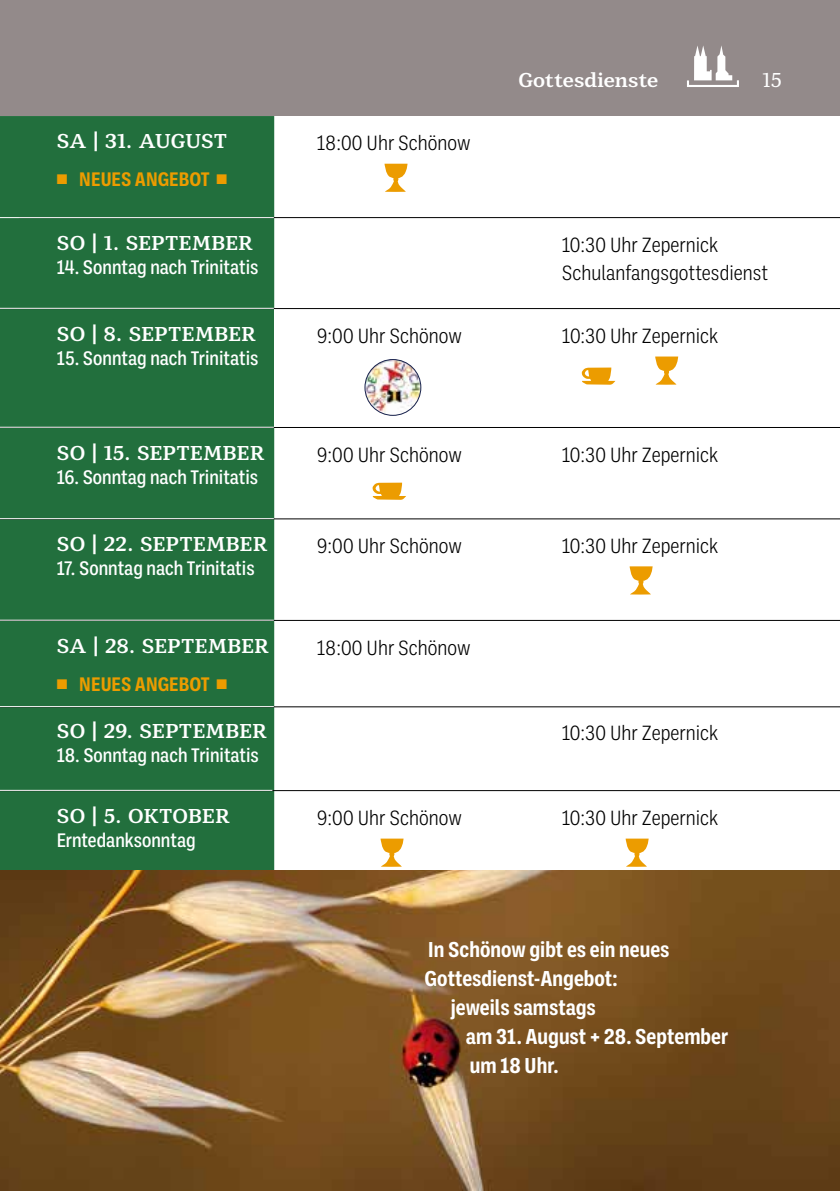
<style>
.page{position:relative;width:840px;height:1191px;background:#fff}
.page>*{position:absolute;margin:0;border:0;box-sizing:border-box;transform-origin:0 0}
.t1{font:700 22px "Ballinger Condensed";color:#fff}
.t2{font:300 21px/28px "Ballinger Condensed";color:#000}
.t3{font:500 20px "Ballinger Condensed";color:#fff}
.t4{font:700 20px "Mediator Serif";letter-spacing:.01em;color:#fff}
.t5{font:700 20px "Ballinger Condensed";color:#ec9c00}
.t6{font:20px "Mediator Serif";color:#fff}
</style>
<div class="page">
<div style="left:0;top:0;width:839px;height:116px;background:#938a8a"></div>
<svg style="left:687px;top:46px;width:51px;height:41px"></svg>
<div style="left:0;top:116px;width:274px;height:754px;background:#226f3d"></div>
<svg style="left:384px;top:164px;width:23px;height:28px"></svg>
<img style="left:365px;top:359px;width:55px;height:56px;border-radius:28px">
<div style="left:364px;top:359px;width:57px;height:57px;border:1px solid #18224d;border-radius:50%"></div>
<svg style="left:581px;top:367px;width:34px;height:18px"></svg>
<svg style="left:655px;top:356px;width:22px;height:29px"></svg>
<svg style="left:372px;top:482px;width:34px;height:18px"></svg>
<svg style="left:629px;top:566px;width:23px;height:28px"></svg>
<svg style="left:380px;top:838px;width:23px;height:29px"></svg>
<svg style="left:625px;top:838px;width:23px;height:29px"></svg>
<hr style="left:19px;top:217px;width:820px;height:1px;background:#000">
<hr style="left:0;top:308px;width:839px;height:1px;background:#000">
<hr style="left:0;top:427px;width:839px;height:1px;background:#000">
<hr style="left:0;top:518px;width:839px;height:1px;background:#000">
<hr style="left:0;top:620px;width:839px;height:1px;background:#000">
<hr style="left:0;top:706px;width:839px;height:1px;background:#000">
<hr style="left:0;top:790px;width:839px;height:1px;background:#000">
<hr style="left:0;top:217px;width:274px;height:1px;background:#fff">
<hr style="left:0;top:308px;width:274px;height:1px;background:#fff">
<hr style="left:0;top:427px;width:274px;height:1px;background:#fff">
<hr style="left:0;top:518px;width:274px;height:1px;background:#fff">
<hr style="left:0;top:619px;width:274px;height:1px;background:#fff">
<hr style="left:0;top:706px;width:274px;height:1px;background:#fff">
<hr style="left:0;top:790px;width:272px;height:1px;background:#fff">
<img style="left:0;top:870px;width:839px;height:321px">
<p class="t4" style="left:57px;top:128px;width:172px">SA | 31. AUGUST</p>
<p class="t5" style="left:57px;top:168px;width:172px">■ NEUES ANGEBOT ■</p>
<p class="t4" style="left:57px;top:230px;width:198px">SO | 1. SEPTEMBER</p>
<p class="t3" style="left:57px;top:256px;width:203px">14. Sonntag nach Trinitatis</p>
<p class="t4" style="left:57px;top:321px;width:201px">SO | 8. SEPTEMBER</p>
<p class="t3" style="left:57px;top:347px;width:203px">15. Sonntag nach Trinitatis</p>
<p class="t4" style="left:57px;top:440px;width:209px">SO | 15. SEPTEMBER</p>
<p class="t3" style="left:57px;top:466px;width:203px">16. Sonntag nach Trinitatis</p>
<p class="t4" style="left:57px;top:531px;width:212px">SO | 22. SEPTEMBER</p>
<p class="t3" style="left:57px;top:556px;width:199px">17. Sonntag nach Trinitatis</p>
<p class="t4" style="left:57px;top:633px;width:214px">SA | 28. SEPTEMBER</p>
<p class="t5" style="left:57px;top:672px;width:172px">■ NEUES ANGEBOT ■</p>
<p class="t4" style="left:57px;top:718px;width:212px">SO | 29. SEPTEMBER</p>
<p class="t3" style="left:57px;top:744px;width:203px">18. Sonntag nach Trinitatis</p>
<p class="t4" style="left:57px;top:803px;width:174px">SO | 5. OKTOBER</p>
<p class="t3" style="left:57px;top:829px;width:140px">Erntedanksonntag</p>
<p class="t2" style="left:316px;top:129px;width:155px">18:00 Uhr Schönow</p>
<p class="t4" style="left:518px;top:67px;width:141px">Gottesdienste</p>
<p class="t6" style="left:762px;top:68px;width:21px">15</p>
<p class="t2" style="left:561px;top:231px;width:208px">10:30 Uhr Zepernick<br>Schulanfangsgottesdienst</p>
<p class="t2" style="left:316px;top:322px;width:146px">9:00 Uhr Schönow</p>
<p class="t2" style="left:561px;top:322px;width:158px">10:30 Uhr Zepernick</p>
<p class="t2" style="left:316px;top:441px;width:146px">9:00 Uhr Schönow</p>
<p class="t2" style="left:561px;top:441px;width:158px">10:30 Uhr Zepernick</p>
<p class="t2" style="left:316px;top:531px;width:146px">9:00 Uhr Schönow</p>
<p class="t2" style="left:561px;top:531px;width:158px">10:30 Uhr Zepernick</p>
<p class="t2" style="left:316px;top:633px;width:155px">18:00 Uhr Schönow</p>
<p class="t2" style="left:561px;top:718px;width:158px">10:30 Uhr Zepernick</p>
<p class="t2" style="left:316px;top:803px;width:146px">9:00 Uhr Schönow</p>
<p class="t2" style="left:561px;top:803px;width:158px">10:30 Uhr Zepernick</p>
<p class="t1" style="left:428px;top:937px;width:243px">In Schönow gibt es ein neues</p>
<p class="t1" style="left:424px;top:966px;width:194px">Gottesdienst-Angebot:</p>
<p class="t1" style="left:450px;top:995px;width:146px">jeweils samstags</p>
<p class="t1" style="left:465px;top:1024px;width:263px">am 31. August + 28. September</p>
<p class="t1" style="left:469px;top:1053px;width:90px">um 18 Uhr.</p>
</div>
